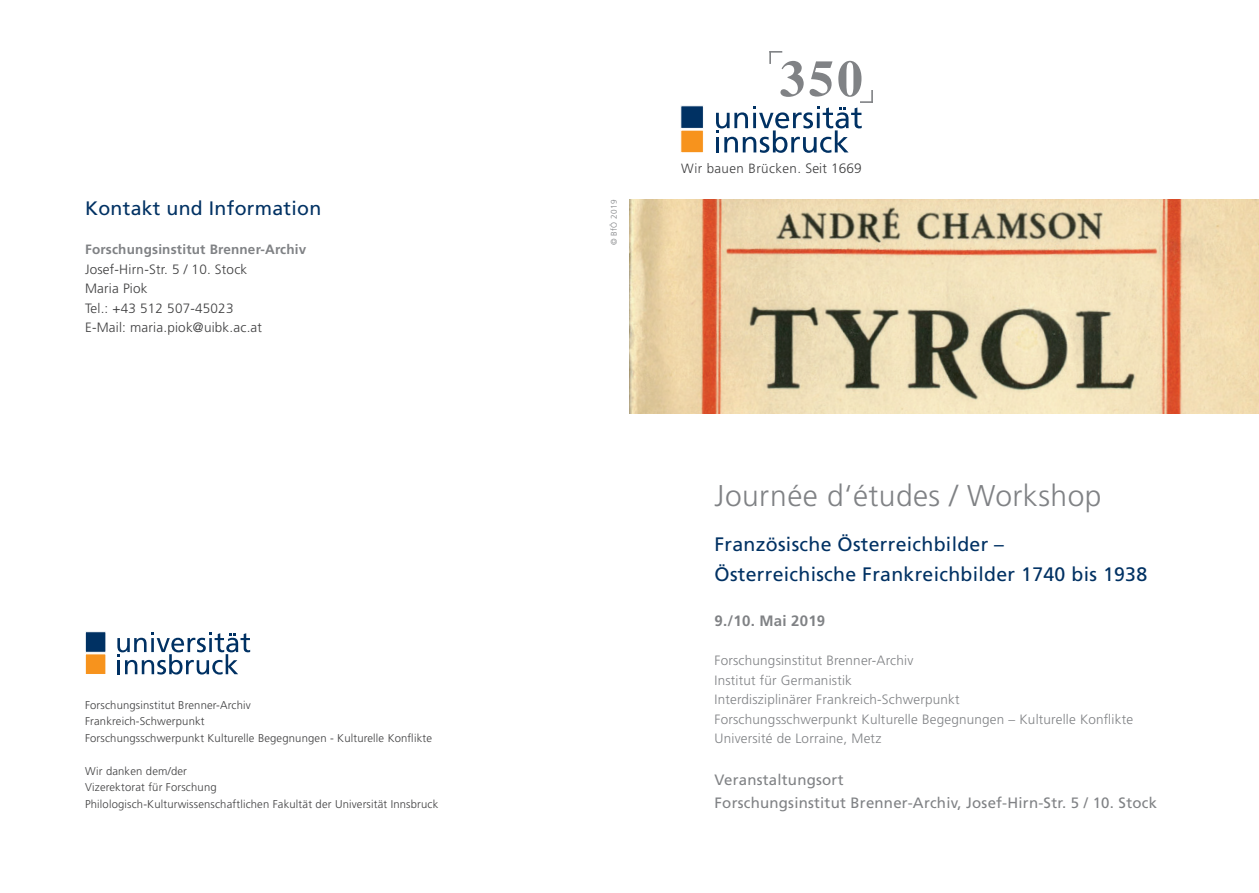
<style>
.page{position:relative;width:1259px;height:893px;background:#fff}
.page>*{position:absolute;margin:0;border:0;box-sizing:border-box;transform-origin:0 0}
.t1{font:300 30px "Frutiger";letter-spacing:.015em;color:#808285}
.t2{font:19.5px/30px "Frutiger";letter-spacing:.015em;color:#003163}
.t3{font:15px/22.5px "Frutiger";letter-spacing:.015em;color:#808285}
.t4{font:700 15px "Frutiger";letter-spacing:.015em;color:#808285}
.t5{font:300 13.5px/19.5px "Frutiger";letter-spacing:.015em;color:#808285}
.t6{font:300 13.5px/19.5px "Frutiger";letter-spacing:.015em;color:#3e3e3f}
.t7{font:700 13.5px "Frutiger";letter-spacing:.015em;color:#808285}
.t8{font:300 13.35px "Frutiger";letter-spacing:.03em;color:#3e3e3f}
.t9{font:300 11.25px/16.5px "Frutiger";letter-spacing:.015em;color:#3e3e3f}
.t10{font:300 8.25px "Frutiger";letter-spacing:.03em;color:#808285}
.s1{font-size:13.65px}
</style>
<div class="page">
<img style="left:629px;top:200px;width:630px;height:214px">
<svg style="left:680px;top:105px;width:23px;height:48px"></svg>
<svg style="left:716px;top:51px;width:157px;height:102px"></svg>
<svg style="left:85px;top:631px;width:21px;height:43px"></svg>
<svg style="left:117px;top:632px;width:133px;height:43px"></svg>
<h2 class="t2" style="left:85px;top:193px;width:238px">Kontakt und Information</h2>
<p class="t7" style="left:85px;top:241px;width:223px">Forschungsinstitut Brenner-Archiv</p>
<p class="t6" style="left:85px;top:259px;width:178px">Josef-Hirn-Str. 5 / 10. Stock<br>Maria Piok<br>Tel.: +43 512 507-45023<br>E-Mail: maria.piok@uibk.ac.at</p>
<p class="t9" style="left:85px;top:697px;width:348px">Forschungsinstitut Brenner-Archiv<br>Frankreich-Schwerpunkt<br>Forschungsschwerpunkt Kulturelle Begegnungen - Kulturelle Konflikte</p>
<p class="t9" style="left:85px;top:763px;width:355px">Wir danken dem/der<br>Vizerektorat für Forschung<br>Philologisch-Kulturwissenschaftlichen Fakultät der Universität Innsbruck</p>
<p class="t10" style="left:609px;top:245px;width:47px;rotate:-90deg">© BfÖ 2019</p>
<p class="t8" style="left:681px;top:160px;width:182px">Wir bauen Brücken. <span class="s1">Seit 1669</span></p>
<h1 class="t1" style="left:714px;top:479px;width:388px">Journée d‘études / Workshop</h1>
<h2 class="t2" style="left:714px;top:529px;width:434px">Französische Österreichbilder –<br>Österreichische Frankreichbilder 1740 bis 1938</h2>
<h3 class="t4" style="left:714px;top:612px;width:112px">9./10. Mai 2019</h3>
<p class="t5" style="left:714px;top:651px;width:420px">Forschungsinstitut Brenner-Archiv<br>Institut für Germanistik<br>Interdisziplinärer Frankreich-Schwerpunkt<br>Forschungsschwerpunkt Kulturelle Begegnungen – Kulturelle Konflikte Université de Lorraine, Metz</p>
<h3 class="t3" style="left:714px;top:769px;width:444px">Veranstaltungsort<br>Forschungsinstitut Brenner-Archiv, Josef-Hirn-Str. 5 / 10. Stock</h3>
</div>
